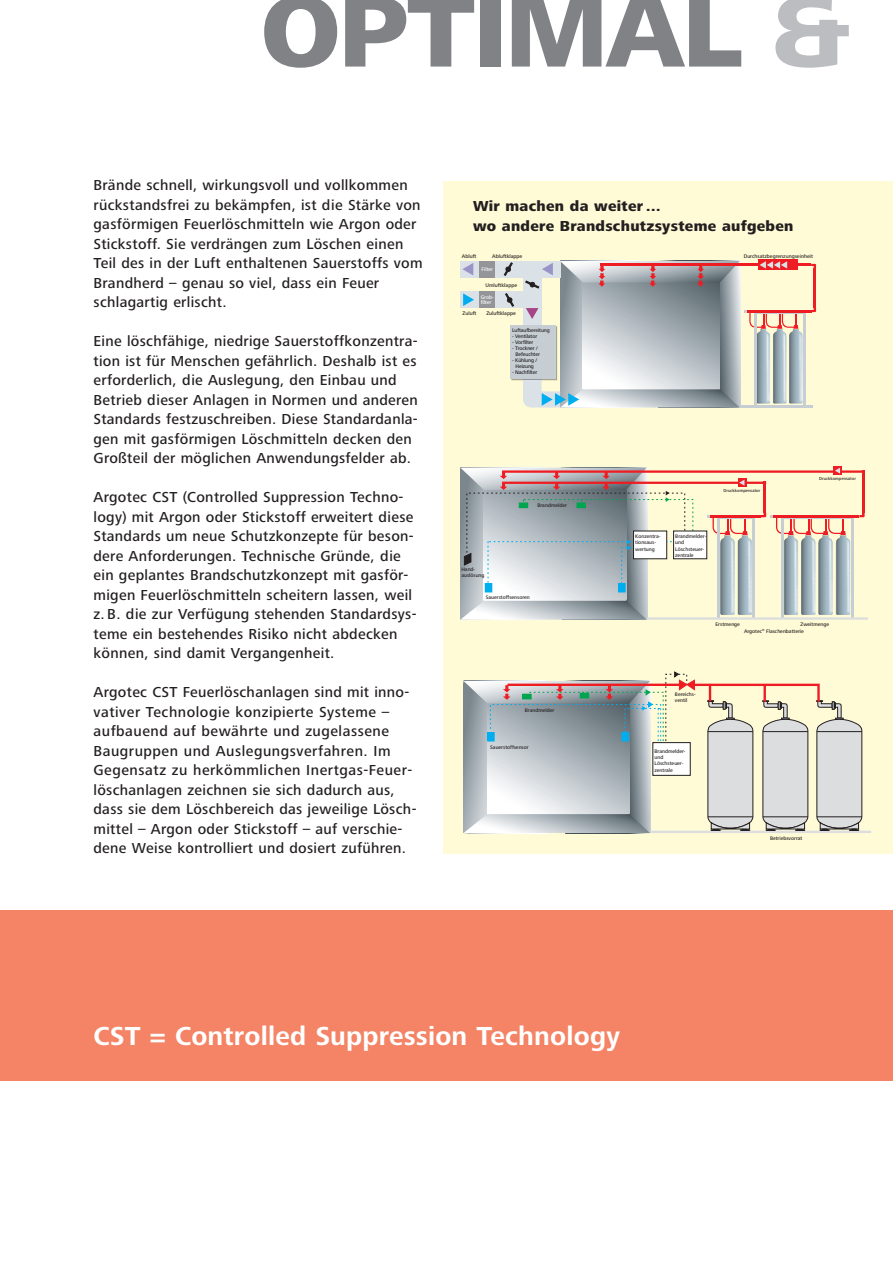
<style>
.page{position:relative;width:893px;height:1263px;background:#fff}
.page>*{position:absolute;margin:0;border:0;box-sizing:border-box;transform-origin:0 0}
.t1{font:800 105px "Frutiger Next Pro";letter-spacing:-.02em;color:#808285}
.t2{font:700 27px "Frutiger Next Pro";letter-spacing:.01em;color:#fff}
.t3{font:500 15px/19.5px "Frutiger Next Pro";letter-spacing:.02em;color:#231f20}
.t4{font:800 15px/19.5px "Frutiger Next Pro";letter-spacing:.02em;color:#231f20}
.t5{font:500 5.4px/5.8px "Frutiger Next Pro";letter-spacing:-.005em;color:#231f20}
.t6{font:500 5.4px/5.4px "Frutiger Next Pro";color:#fff}
.t7{font:500 5.25px/6.3px "Frutiger Next Pro";color:#231f20}
.t8{font:500 4.35px "Frutiger Next Pro";color:#231f20}
.s1{color:#bcbdc0}
</style>
<div class="page">
<div style="left:444px;top:181px;width:449px;height:672px;background:#fffbd6"></div>
<div style="left:0;top:910px;width:893px;height:170px;background:#f48465"></div>
<hr style="left:650px;top:831px;width:221px;height:2px;background:#dcdddf">
<svg style="left:464px;top:672px;width:399px;height:161px"></svg>
<div style="left:460px;top:261px;width:100px;height:16px;background:#dae2e7"></div>
<svg style="left:462px;top:263px;width:11px;height:12px"></svg>
<div style="left:460px;top:292px;width:63px;height:16px;background:#dae2e7"></div>
<svg style="left:463px;top:293px;width:11px;height:13px"></svg>
<div style="left:758px;top:260px;width:40px;height:10px;background:#ee1d23"></div>
<div style="left:479px;top:261px;width:16px;height:16px;background:#939598"></div>
<div style="left:479px;top:292px;width:16px;height:16px;background:#939598"></div>
<svg style="left:504px;top:261px;width:312px;height:147px"></svg>
<hr style="left:600px;top:264px;width:158px;height:2px;background:#ee1d23">
<svg style="left:834px;top:466px;width:8px;height:2px"></svg>
<hr style="left:647px;top:617px;width:221px;height:3px;background:#dcdddf">
<svg style="left:460px;top:468px;width:405px;height:152px"></svg>
<h1 class="t1" style="left:261px;top:-9px;width:591px">OPTIMAL <span class="s1">&amp;</span></h1>
<p class="t3" style="left:94px;top:177px;width:331px">Brände schnell, wirkungsvoll und vollkommen rückstandsfrei zu bekämpfen, ist die Stärke von gasförmigen Feuerlöschmitteln wie Argon oder Stickstoff. Sie verdrängen zum Löschen einen Teil des in der Luft enthaltenen Sauerstoffs vom Brandherd – genau so viel, dass ein Feuer schlagartig erlischt.</p>
<p class="t3" style="left:94px;top:333px;width:326px">Eine löschfähige, niedrige Sauerstoffkonzentra&shy;tion ist für Menschen gefährlich. Deshalb ist es erforderlich, die Auslegung, den Einbau und Betrieb dieser Anlagen in Normen und anderen Standards festzuschreiben. Diese Standardanla&shy;gen mit gasförmigen Löschmitteln decken den Großteil der möglichen Anwendungsfelder ab.</p>
<p class="t3" style="left:94px;top:489px;width:324px">Argotec CST (Controlled Suppression Techno&shy;logy) mit Argon oder Stickstoff erweitert diese Standards um neue Schutzkonzepte für beson&shy;dere Anforderungen. Technische Gründe, die ein geplantes Brandschutzkonzept mit gasför&shy;migen Feuerlöschmitteln scheitern lassen, weil z. B. die zur Verfügung stehenden Standardsys&shy;teme ein bestehendes Risiko nicht abdecken können, sind damit Vergangenheit.</p>
<p class="t3" style="left:94px;top:684px;width:324px">Argotec CST Feuerlöschanlagen sind mit inno&shy;vativer Technologie konzipierte Systeme –<br>auf bauend auf bewährte und zugelassene Baugruppen und Auslegungsverfahren. Im Gegen satz zu herkömmlichen Inertgas-Feuer&shy;löschanlagen zeichnen sie sich dadurch aus, dass sie dem Löschbereich das jeweilige Lösch&shy;mittel – Argon oder Stickstoff – auf verschie&shy;dene Weise kontrolliert und dosiert zuführen.</p>
<p class="t4" style="left:473px;top:198px;width:322px">Wir machen da weiter …<br>wo andere Brandschutzsysteme aufgeben</p>
<p class="t5" style="left:492px;top:254px;width:32px">Abluftklappe</p>
<p class="t5" style="left:485px;top:282px;width:33px">Umluftklappe</p>
<p class="t5" style="left:462px;top:254px;width:16px">Abluft</p>
<p class="t6" style="left:482px;top:267px;width:13px">Filter</p>
<p class="t6" style="left:481px;top:295px;width:15px">Grob&shy;filter</p>
<p class="t5" style="left:463px;top:311px;width:15px">Zuluft</p>
<p class="t5" style="left:486px;top:311px;width:31px">Zuluftklappe</p>
<p class="t5" style="left:512px;top:328px;width:39px">Luftaufbereitung</p>
<p class="t5" style="left:512px;top:334px;width:27px">- Ventilator</p>
<p class="t5" style="left:512px;top:340px;width:23px">- Vorfilter</p>
<p class="t5" style="left:515px;top:346px;width:26px;text-indent:-3px">- Trockner /<br>Befeuchter</p>
<p class="t5" style="left:512px;top:358px;width:26px;text-align:center">- Kühlung /<br>Heizung</p>
<p class="t5" style="left:512px;top:369px;width:27px">- Nachfilter</p>
<p class="t7" style="left:537px;top:503px;width:31px">Brandmelder</p>
<p class="t7" style="left:461px;top:566px;width:25px">Hand&shy;auslösung</p>
<p class="t7" style="left:486px;top:594px;width:46px">Sauerstoffsensoren</p>
<p class="t7" style="left:525px;top:707px;width:31px">Brandmelder</p>
<p class="t7" style="left:490px;top:744px;width:40px">Sauerstoffsensor</p>
<p class="t5" style="left:744px;top:254px;width:71px">Durchsatzbegrenzungseinheit</p>
<p class="t7" style="left:635px;top:534px;width:27px">Konzentra&shy;tionsaus&shy;wertung</p>
<p class="t7" style="left:675px;top:534px;width:33px">Brandmelder&shy;und<br>Löschsteuer&shy;zentrale</p>
<p class="t8" style="left:724px;top:489px;width:38px">Druckkompensator</p>
<p class="t8" style="left:819px;top:477px;width:38px">Druckkompensator</p>
<p class="t7" style="left:715px;top:622px;width:26px">Erstmenge</p>
<p class="t7" style="left:744px;top:622px;width:87px;text-indent:57px">Zweitmenge<br>Argotec<sup>®</sup> Flaschenbatterie</p>
<p class="t7" style="left:675px;top:691px;width:22px">Bereichs&shy;ventil</p>
<p class="t7" style="left:654px;top:748px;width:33px">Brandmelder&shy;und<br>Löschsteuer&shy;zentrale</p>
<p class="t7" style="left:770px;top:835px;width:34px">Betriebsvorrat</p>
<h2 class="t2" style="left:94px;top:1025px;width:528px">CST = Controlled Suppression Technology</h2>
</div>
